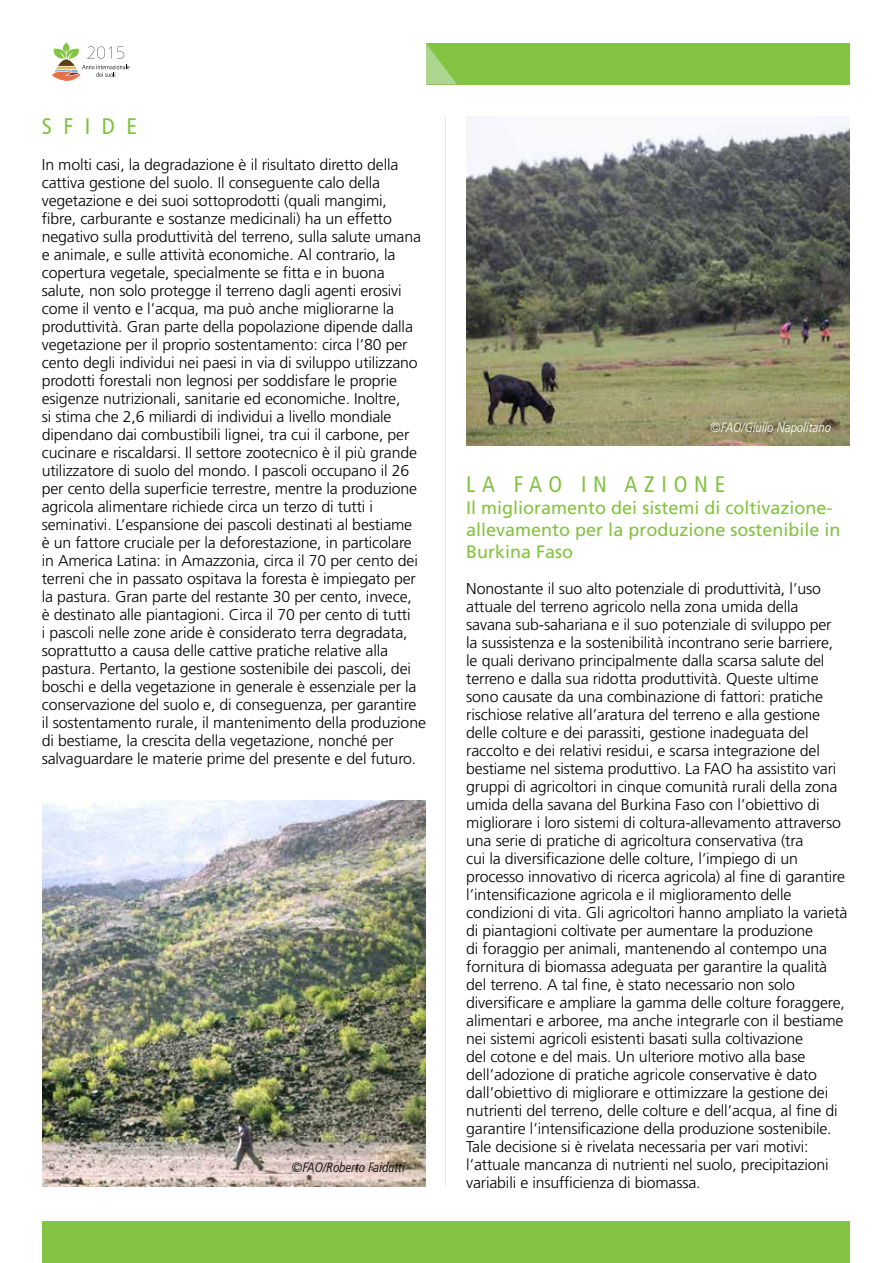
<style>
.page{position:relative;width:893px;height:1263px;background:#fff}
.page>*{position:absolute;margin:0;border:0;box-sizing:border-box;transform-origin:0 0}
.t1{font:condensed 22.5px "Frutiger LT Pro";letter-spacing:.3em;color:#83c341}
.t2{font:condensed 22.5px "Frutiger LT Pro";letter-spacing:.5em;color:#82c341}
.t3{font:18px/21.6px "Frutiger LT Pro";color:#83c341}
.t4{font:300 15.6px/18px "Frutiger LT Pro";letter-spacing:-.01em;color:#000}
.t5{font:italic 300 condensed 13.5px "Frutiger LT Pro";color:#fff}
.t6{font:italic 300 condensed 13.5px "Frutiger LT Pro";color:#000}
.s1{font-size:15.75px}
</style>
<div class="page">
<div style="left:43px;top:1222px;width:807px;height:41px;background:#82c341"></div>
<div style="left:426px;top:43px;width:424px;height:41px;background:#82c341"></div>
<svg style="left:426px;top:43px;width:31px;height:41px"></svg>
<img style="left:466px;top:117px;width:384px;height:328px">
<hr style="left:445px;top:117px;width:1px;height:1069px;background:#e5ebd1">
<img style="left:43px;top:800px;width:382px;height:386px">
<svg style="left:52px;top:43px;width:77px;height:38px"></svg>
<h1 class="t2" style="left:42px;top:113px;width:97px">SFIDE</h1>
<p class="t4" style="left:42px;top:156px;width:386px"><span class="s1">I</span>n molti casi, la degradazione è il risultato diretto della cattiva gestione del suolo. Il conseguente calo della vegetazione e dei suoi sottoprodotti (quali mangimi,<br>fibre, carburante e sostanze medicinali) ha un effetto negativo sulla produttività del terreno, sulla salute umana e animale, e sulle attività economiche. Al contrario, la copertura vegetale, specialmente se fitta e in buona salute, non solo protegge il terreno dagli agenti erosivi come il vento e l’acqua, ma può anche migliorarne la produttività. Gran parte della popolazione dipende dalla vegetazione per il proprio sostentamento: circa l’80 per cento degli individui nei paesi in via di sviluppo utilizzano prodotti forestali non legnosi per soddisfare le proprie esigenze nutrizionali, sanitarie ed economiche. Inoltre,<br>si stima che 2,6 miliardi di individui a livello mondiale dipendano dai combustibili lignei, tra cui il carbone, per cucinare e riscaldarsi. Il settore zootecnico è il più grande utilizzatore di suolo del mondo. I pascoli occupano il 26 per cento della superficie terrestre, mentre la produzione agricola alimentare richiede circa un terzo di tutti i seminativi. L’espansione dei pascoli destinati al bestiame<br>è un fattore cruciale per la deforestazione, in particolare in America Latina: in Amazzonia, circa il 70 per cento dei terreni che in passato ospitava la foresta è impiegato per la pastura. Gran parte del restante 30 per cento, invece,<br>è destinato alle piantagioni. Circa il 70 per cento di tutti<br>i pascoli nelle zone aride è considerato terra degradata, soprattutto a causa delle cattive pratiche relative alla pastura. Pertanto, la gestione sostenibile dei pascoli, dei boschi e della vegetazione in generale è essenziale per la conservazione del suolo e, di conseguenza, per garantire il sostentamento rurale, il mantenimento della produzione di bestiame, la crescita della vegetazione, nonché per salvaguardare le materie prime del presente e del futuro.</p>
<p class="t6" style="left:292px;top:1159px;width:115px">©FAO/Roberto Faidutti</p>
<p class="t5" style="left:710px;top:420px;width:123px">©FAO/Giulio Napolitano</p>
<h1 class="t1" style="left:466px;top:471px;width:260px">LA FAO IN AZIONE</h1>
<p class="t3" style="left:466px;top:497px;width:376px">Il miglioramento dei sistemi di coltivazione&shy;allevamento per la produzione sostenibile in<br>Burkina Faso</p>
<p class="t4" style="left:466px;top:579px;width:383px"><span class="s1">N</span>onostante il suo alto potenziale di produttività, l’uso attuale del terreno agricolo nella zona umida della savana sub-sahariana e il suo potenziale di sviluppo per<br>la sussistenza e la sostenibilità incontrano serie barriere, le quali derivano principalmente dalla scarsa salute del terreno e dalla sua ridotta produttività. Queste ultime sono causate da una combinazione di fattori: pratiche rischiose relative all’aratura del terreno e alla gestione delle colture e dei parassiti, gestione inadeguata del raccolto e dei relativi residui, e scarsa integrazione del bestiame nel sistema produttivo. La FAO ha assistito vari gruppi di agricoltori in cinque comunità rurali della zona umida della savana del Burkina Faso con l’obiettivo di migliorare i loro sistemi di coltura-allevamento attraverso una serie di pratiche di agricoltura conservativa (tra<br>cui la diversificazione delle colture, l’impiego di un processo innovativo di ricerca agricola) al fine di garantire l’intensificazione agricola e il miglioramento delle condizioni di vita. Gli agricoltori hanno ampliato la varietà di piantagioni coltivate per aumentare la produzione<br>di foraggio per animali, mantenendo al contempo una fornitura di biomassa adeguata per garantire la qualità del terreno. A tal fine, è stato necessario non solo diversificare e ampliare la gamma delle colture foraggere, alimentari e arboree, ma anche integrarle con il bestiame nei sistemi agricoli esistenti basati sulla coltivazione<br>del cotone e del mais. Un ulteriore motivo alla base dell’adozione di pratiche agricole conservative è dato dall’obiettivo di migliorare e ottimizzare la gestione dei nutrienti del terreno, delle colture e dell’acqua, al fine di garantire l’intensificazione della produzione sostenibile.<br>Tale decisione si è rivelata necessaria per vari motivi: l’attuale mancanza di nutrienti nel suolo, precipitazioni variabili e insufficienza di biomassa.</p>
</div>
